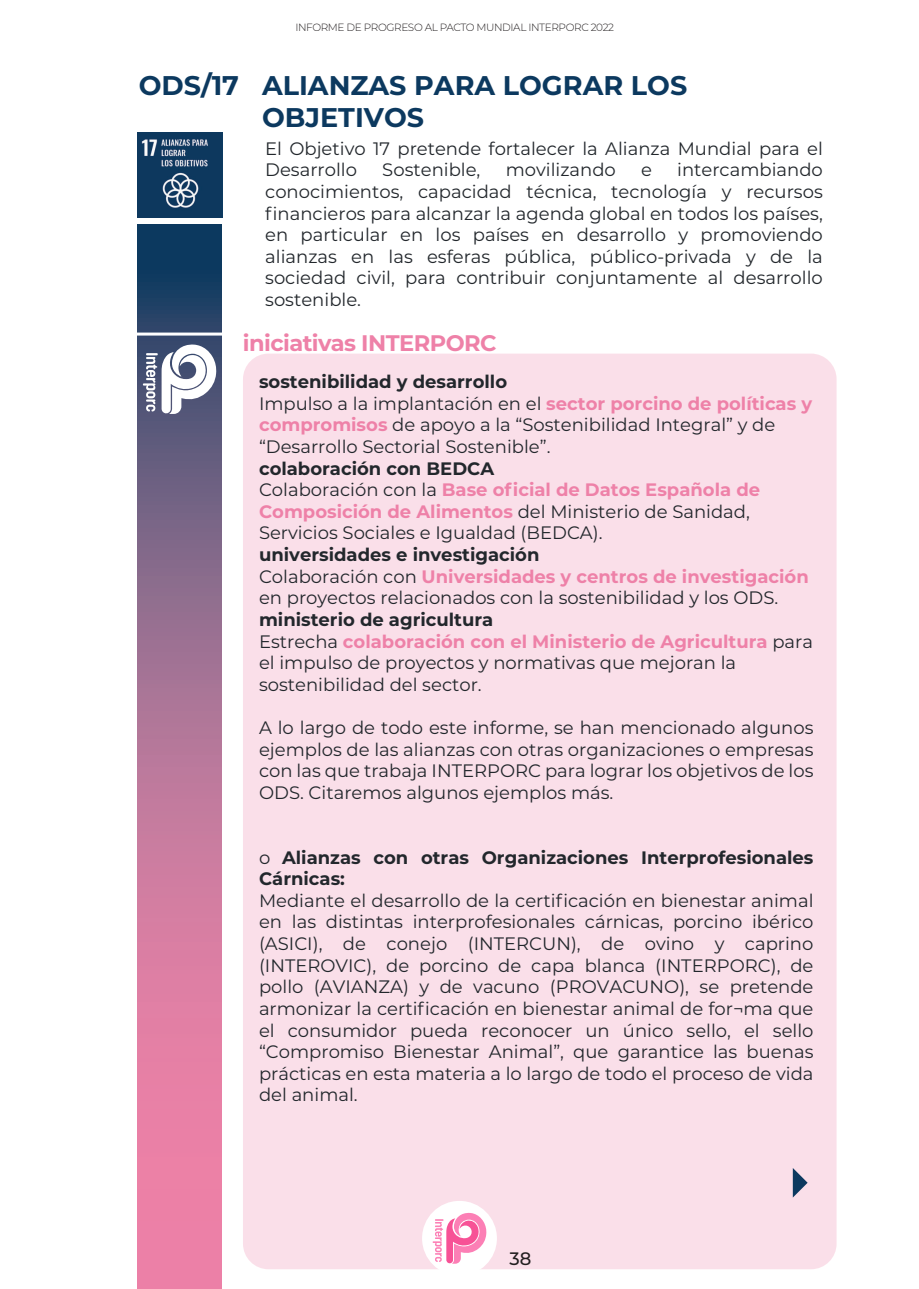
<style>
.page{position:relative;width:919px;height:1289px;background:#fff}
.page>*{position:absolute;margin:0;border:0;box-sizing:border-box;transform-origin:0 0}
.t1{font:700 27px/32.4px "Montserrat";color:#0c395f}
.t2{font:700 22.5px "Montserrat";letter-spacing:-.025em;color:#ee81a8}
.t3{font:18px/21.6px "Montserrat";color:#22272c}
.t4{font:700 18px/21.6px "Montserrat";color:#22272c}
.t5{font:500 18px "Montserrat";color:#231f20}
.t6{font:300 10.5px "Montserrat";letter-spacing:-.035em;color:#231f20}
.s1{font-weight:700}
.s2{font-weight:700;color:#ee81a8}
.s3{font-weight:400}
</style>
<div class="page">
<img style="left:137px;top:132px;width:85px;height:85px">
<div style="left:243px;top:353px;width:593px;height:916px;background:#fadfe9;border-radius:26px"></div>
<svg style="left:138px;top:225px;width:83px;height:1063px;background:#a87093"></svg>
<svg style="left:143px;top:343px;width:74px;height:71px"></svg>
<hr style="left:119px;top:332px;width:111px;height:3px;background:#fff">
<svg style="left:792px;top:1168px;width:15px;height:29px"></svg>
<div style="left:422px;top:1200px;width:75px;height:75px;background:#fff;border-radius:50%"></div>
<svg style="left:432px;top:1212px;width:54px;height:51px"></svg>
<p class="t6" style="left:295px;top:20px;width:320px">INFORME DE PROGRESO AL PACTO MUNDIAL INTERPORC 2022</p>
<h1 class="t1" style="left:262px;top:68px;width:426px;text-indent:-123px">ODS/17 ALIANZAS PARA LOGRAR LOS<br>OBJETIVOS</h1>
<p class="t3" style="left:265px;top:137px;width:559px">El Objetivo 17 pretende fortalecer la Alianza Mundial para el<br>Desarrollo</p>
<p class="t3" style="left:265px;top:158px;width:559px;text-align:justify;text-indent:412px">intercambiando conocimientos, capacidad técnica, tecnología y recursos financieros para alcanzar la agenda global en todos los países, en particular en los países en desarrollo y promoviendo alianzas en las esferas pública, público-privada y de la sociedad civil, para contribuir conjuntamente al desarrollo sostenible.</p>
<p class="t3" style="left:382px;top:158px;width:100px">Sostenible,</p>
<p class="t3" style="left:505px;top:158px;width:112px">movilizando</p>
<p class="t3" style="left:641px;top:158px;width:12px">e</p>
<p class="t2" style="left:243px;top:326px;width:255px">iniciativas INTERPORC</p>
<p class="t3" style="left:259px;top:370px;width:554px"><span class="s1">sostenibilidad y desarrollo<br></span>Impulso a la implantación en el <span class="s2">sector porcino de políticas y compromisos</span> de apoyo a la “Sostenibilidad Integral” y de “Desarrollo Sectorial Sostenible”.</p>
<p class="t3" style="left:259px;top:457px;width:502px"><span class="s1">colaboración con BEDCA<br></span>Colaboración con la <span class="s2">Base oficial de Datos Española de Composición de Alimentos</span> del Ministerio de Sanidad, Servicios Sociales e Igualdad (BEDCA).</p>
<p class="t3" style="left:259px;top:543px;width:551px"><span class="s1">universidades e investigación<br></span>Colaboración con <span class="s2">Universidades y centros de investigación </span>en proyectos relacionados con la sostenibilidad y los ODS.</p>
<p class="t3" style="left:259px;top:608px;width:555px"><span class="s1">ministerio de agricultura<br></span>Estrecha <span class="s2">colaboración con el Ministerio de Agricultura</span> para el impulso de proyectos y normativas que mejoran la sostenibilidad del sector.</p>
<p class="t3" style="left:259px;top:716px;width:556px;text-align:justify">A lo largo de todo este informe, se han mencionado algunos ejemplos de las alianzas con otras organizaciones o empresas con las que trabaja INTERPORC para lograr los objetivos de los ODS. Citaremos algunos ejemplos más.</p>
<p class="t4" style="left:259px;top:845px;width:556px"><span class="s3">o</span> Alianzas con otras Organizaciones Interprofesionales<br>Cárnicas:</p>
<p class="t3" style="left:259px;top:889px;width:556px;text-align:justify">Mediante el desarrollo de la certificación en bienestar animal en las distintas interprofesionales cárnicas, porcino ibérico (ASICI), de conejo (INTERCUN), de ovino y caprino (INTEROVIC), de porcino de capa blanca (INTERPORC), de pollo (AVIANZA) y de vacuno (PROVACUNO), se pretende armonizar la certificación en bienestar animal de for¬ma que el consumidor pueda reconocer un único sello, el sello “Compromiso Bienestar Animal”, que garantice las buenas prácticas en esta materia a lo largo de todo el proceso de vida del animal.</p>
<p class="t5" style="left:509px;top:1246px;width:23px">38</p>
</div>
